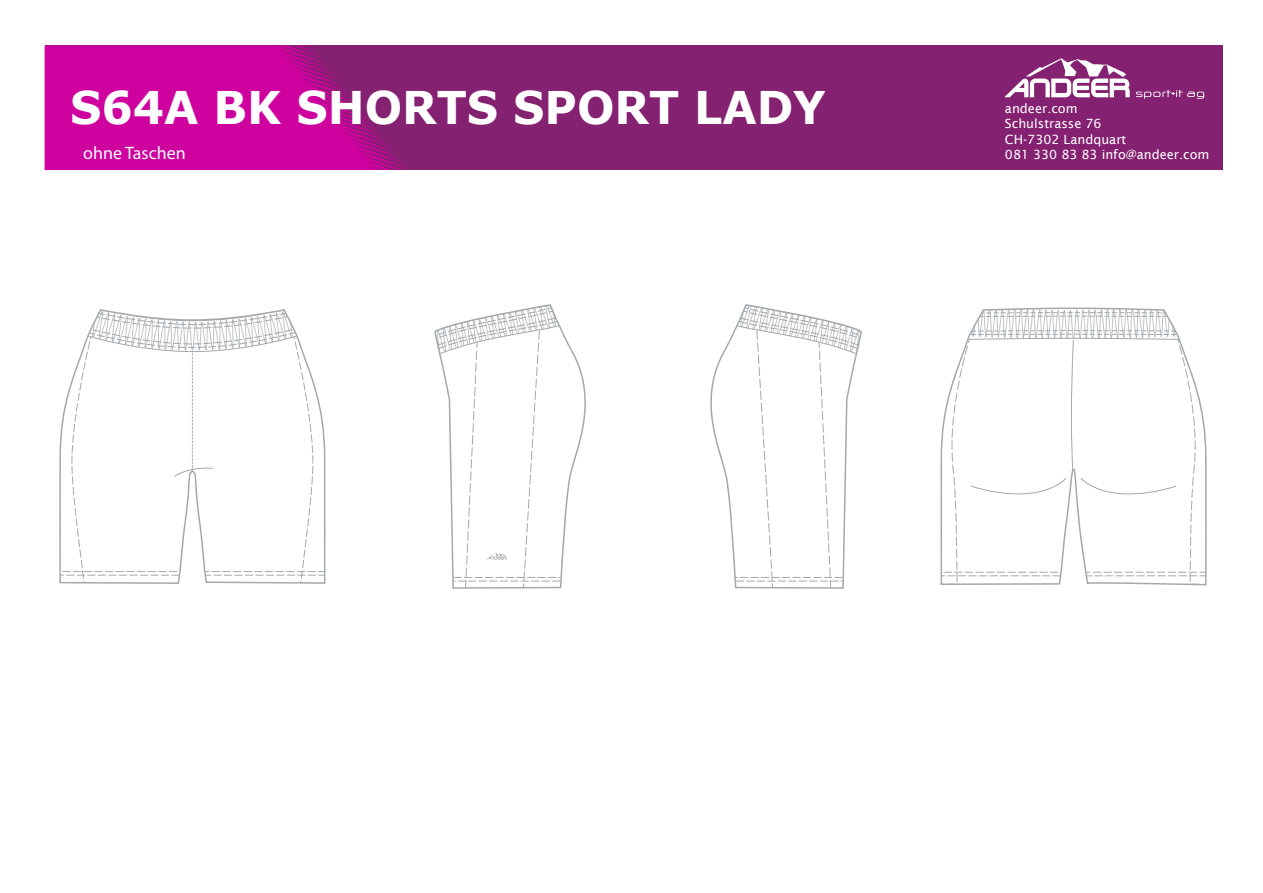
<style>
.page{position:relative;width:1263px;height:893px;background:#fff}
.page>*{position:absolute;margin:0;border:0;box-sizing:border-box;transform-origin:0 0}
.t1{font:700 45px "Verdana";color:#fff}
.t2{font:18px "Myriad Pro";color:#fff}
.t3{font:12.75px/15.3px "Lucida Sans";color:#fff}
</style>
<div class="page">
<svg style="left:940px;top:307px;width:267px;height:279px"></svg>
<svg style="left:710px;top:304px;width:152px;height:285px"></svg>
<svg style="left:434px;top:304px;width:152px;height:285px"></svg>
<svg style="left:59px;top:310px;width:267px;height:274px"></svg>
<div style="left:45px;top:46px;width:1177px;height:124px;background:#842171"></div>
<svg style="left:45px;top:46px;width:363px;height:124px;fill:#ce009e"></svg>
<svg style="left:1005px;top:58px;width:125px;height:39px"></svg>
<svg style="left:1136px;top:90px;width:68px;height:9px"></svg>
<h1 class="t1" style="left:70px;top:76px;width:757px">S64A BK SHORTS SPORT LADY</h1>
<p class="t3" style="left:1005px;top:101px;width:123px">andeer.com<br>Schulstrasse 76<br>CH-7302 Landquart</p>
<h2 class="t2" style="left:83px;top:142px;width:104px">ohne Taschen</h2>
<p class="t3" style="left:1005px;top:147px;width:206px">081 330 83 83 info@andeer.com</p>
</div>
